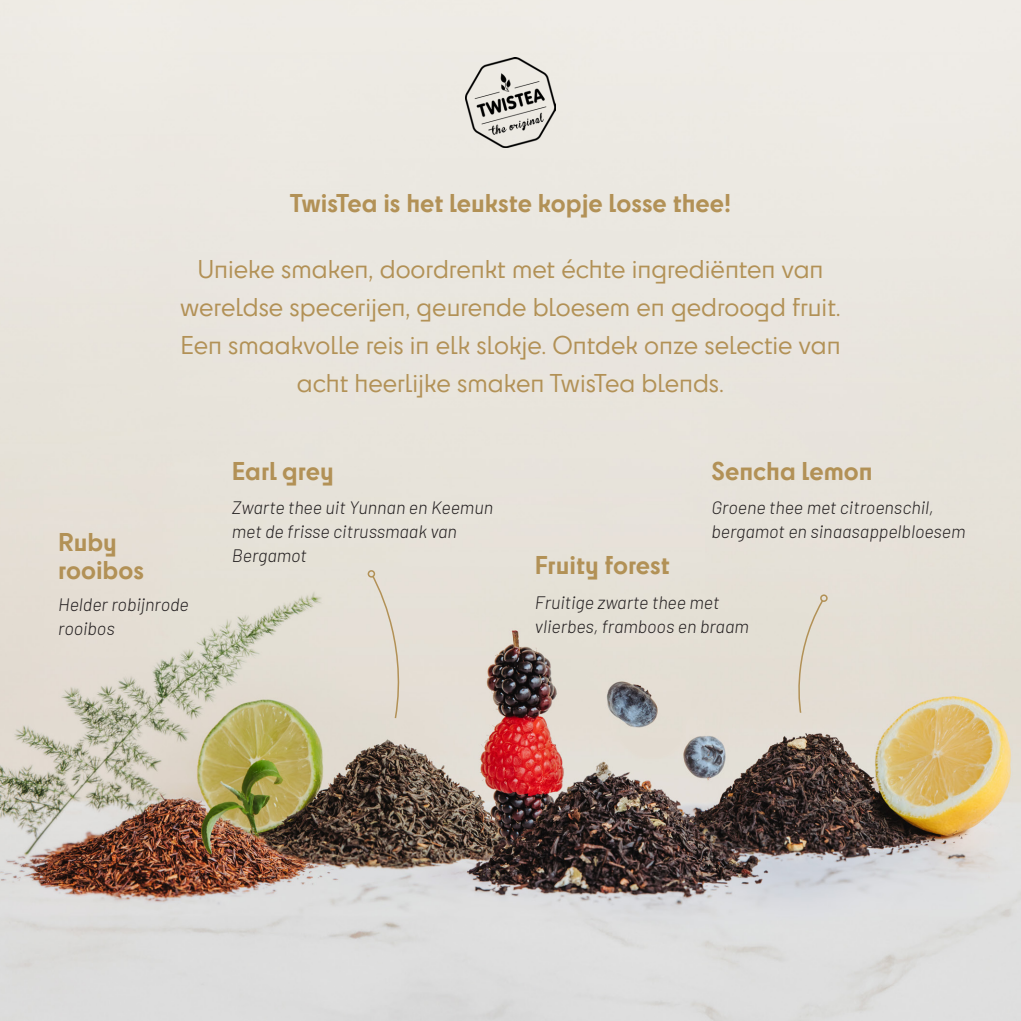
<style>
.page{position:relative;width:1021px;height:1021px;background:#fff}
.page>*{position:absolute;margin:0;border:0;box-sizing:border-box;transform-origin:0 0}
.gerecht{font:24px/38px "Cy";color:#b29156;text-align:center}
.gerecht-2{font:700 24px "Cy";color:#b29156}
.gerecht-3{font:italic 300 18px/24px "Barlow";color:#231f20}
</style>
<div class="page">
<img style="left:0;top:0;width:1020px;height:1020px">
<div style="left:371px;top:575px;width:38px;height:144px;background:#e5dfd6"></div>
<div style="left:367px;top:570px;width:8px;height:7px;border:2px solid #b29156;border-radius:50%"></div>
<div style="left:790px;top:598px;width:34px;height:116px;background:#e4ded3"></div>
<div style="left:819px;top:594px;width:9px;height:8px;border:2px solid #b29156;border-radius:2px"></div>
<img style="left:465px;top:57px;width:90px;height:91px">
<p class="gerecht-2" style="left:290px;top:185px;width:443px">TwisTea is het leukste kopje losse thee!</p>
<p class="gerecht" style="left:180px;top:249px;width:662px">Unieke smaken, doordrenkt met échte ingrediënten van wereldse specerijen, geurende bloesem en gedroogd fruit.<br>Een smaakvolle reis in elk slokje. Ontdek onze selectie van acht heerlijke smaken TwisTea blends.</p>
<p class="gerecht-2" style="left:58px;top:524px;width:60px">Ruby</p>
<p class="gerecht-2" style="left:58px;top:552px;width:87px">rooibos</p>
<p class="gerecht-3" style="left:58px;top:591px;width:132px">Helder robijnrode</p>
<p class="gerecht-3" style="left:58px;top:615px;width:58px">rooibos</p>
<p class="gerecht-2" style="left:232px;top:452px;width:103px">Earl grey</p>
<p class="gerecht-3" style="left:232px;top:494px;width:263px">Zwarte thee uit Yunnan en Keemun</p>
<p class="gerecht-3" style="left:232px;top:518px;width:227px">met de frisse citrussmaak van<br>Bergamot</p>
<p class="gerecht-2" style="left:711px;top:452px;width:163px">Sencha lemon</p>
<p class="gerecht-2" style="left:535px;top:546px;width:136px">Fruity forest</p>
<p class="gerecht-3" style="left:711px;top:494px;width:255px">Groene thee met citroenschil, bergamot en sinaasappelbloesem</p>
<p class="gerecht-3" style="left:535px;top:589px;width:186px">Fruitige zwarte thee met</p>
<p class="gerecht-3" style="left:535px;top:613px;width:215px">vlierbes, framboos en braam</p>
</div>
